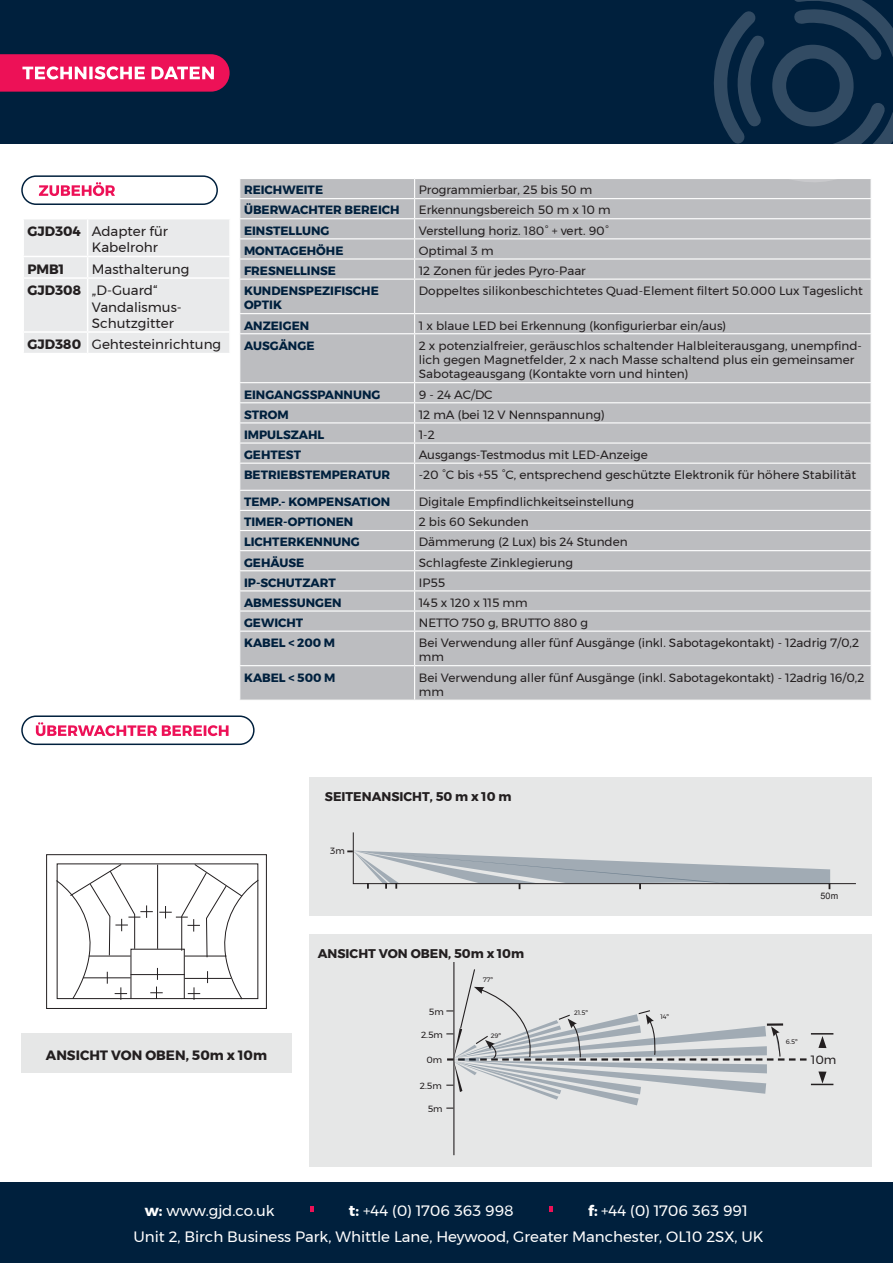
<style>
.page{position:relative;width:893px;height:1263px;background:#fff}
.page>*{position:absolute;margin:0;border:0;box-sizing:border-box;transform-origin:0 0}
.t1{font:15px "Montserrat";color:#fff}
.t2{font:13.5px/16.2px "Montserrat";color:#231f20}
.t3{font:700 13.5px "Montserrat";color:#231f20}
.t4{font:700 12.6px "Montserrat";color:#231f20}
.t5{font:12px/14.4px "Montserrat";color:#231f20}
.t6{font:700 12px/14.4px "Montserrat";color:#00203d}
.t7{font:9px "Montserrat";color:#231f20}
.t8{font:9px "Arial";color:#231f20}
.t9{font:6.45px "Montserrat";color:#231f20}
.s1{font-weight:700}
</style>
<div class="page">
<div style="left:310px;top:777px;width:562px;height:139px;background:#e6e7e7"></div>
<div style="left:240px;top:179px;width:631px;height:521px;background:#bcbdc0"></div>
<hr style="left:239px;top:198px;width:176px;height:1px;background:#fff">
<hr style="left:415px;top:198px;width:457px;height:1px;background:#fff">
<hr style="left:239px;top:218px;width:176px;height:1px;background:#fff">
<hr style="left:415px;top:218px;width:457px;height:1px;background:#fff">
<hr style="left:239px;top:238px;width:176px;height:1px;background:#fff">
<hr style="left:415px;top:238px;width:457px;height:1px;background:#fff">
<hr style="left:239px;top:258px;width:176px;height:2px;background:#fff">
<hr style="left:415px;top:258px;width:457px;height:2px;background:#fff">
<svg style="left:414px;top:179px;width:1px;height:100px"></svg>
<hr style="left:239px;top:279px;width:176px;height:1px;background:#fff">
<hr style="left:415px;top:279px;width:457px;height:1px;background:#fff">
<hr style="left:414px;top:280px;width:1px;height:33px;background:#fff">
<hr style="left:239px;top:313px;width:176px;height:1px;background:#fff">
<hr style="left:415px;top:313px;width:457px;height:1px;background:#fff">
<svg style="left:414px;top:314px;width:1px;height:19px"></svg>
<hr style="left:239px;top:333px;width:176px;height:1px;background:#fff">
<hr style="left:415px;top:333px;width:457px;height:1px;background:#fff">
<hr style="left:414px;top:334px;width:1px;height:48px;background:#fff">
<hr style="left:239px;top:382px;width:176px;height:1px;background:#fff">
<hr style="left:415px;top:382px;width:457px;height:1px;background:#fff">
<hr style="left:239px;top:402px;width:176px;height:1px;background:#fff">
<hr style="left:415px;top:402px;width:457px;height:1px;background:#fff">
<hr style="left:239px;top:422px;width:176px;height:1px;background:#fff">
<hr style="left:415px;top:422px;width:457px;height:1px;background:#fff">
<hr style="left:239px;top:442px;width:176px;height:2px;background:#fff">
<hr style="left:415px;top:442px;width:457px;height:2px;background:#fff">
<hr style="left:239px;top:463px;width:176px;height:1px;background:#fff">
<hr style="left:415px;top:463px;width:457px;height:1px;background:#fff">
<hr style="left:239px;top:490px;width:176px;height:1px;background:#fff">
<hr style="left:415px;top:490px;width:457px;height:1px;background:#fff">
<hr style="left:239px;top:510px;width:176px;height:1px;background:#fff">
<hr style="left:415px;top:510px;width:457px;height:1px;background:#fff">
<hr style="left:239px;top:530px;width:176px;height:1px;background:#fff">
<hr style="left:415px;top:530px;width:457px;height:1px;background:#fff">
<hr style="left:239px;top:550px;width:176px;height:1px;background:#fff">
<hr style="left:415px;top:550px;width:457px;height:1px;background:#fff">
<hr style="left:239px;top:570px;width:176px;height:1px;background:#fff">
<hr style="left:415px;top:570px;width:457px;height:1px;background:#fff">
<hr style="left:239px;top:590px;width:176px;height:1px;background:#fff">
<hr style="left:415px;top:590px;width:457px;height:1px;background:#fff">
<hr style="left:239px;top:610px;width:176px;height:2px;background:#fff">
<hr style="left:415px;top:610px;width:457px;height:2px;background:#fff">
<svg style="left:414px;top:383px;width:1px;height:248px"></svg>
<hr style="left:239px;top:631px;width:176px;height:1px;background:#fff">
<hr style="left:415px;top:631px;width:457px;height:1px;background:#fff">
<hr style="left:414px;top:632px;width:1px;height:33px;background:#fff">
<hr style="left:239px;top:665px;width:176px;height:1px;background:#fff">
<hr style="left:415px;top:665px;width:457px;height:1px;background:#fff">
<hr style="left:414px;top:666px;width:1px;height:34px;background:#fff">
<div style="left:310px;top:934px;width:562px;height:233px;background:#e6e7e7"></div>
<div style="left:46px;top:854px;width:221px;height:155px;border:1px solid #231f20"></div>
<svg style="left:56px;top:863px;width:203px;height:137px"></svg>
<div style="left:21px;top:1033px;width:271px;height:40px;background:#e6e7e7"></div>
<svg style="left:347px;top:832px;width:509px;height:57px"></svg>
<hr style="left:453px;top:962px;width:1px;height:193px;background:#231f20">
<svg style="left:446px;top:968px;width:387px;height:141px"></svg>
<div style="left:0;top:1182px;width:893px;height:81px;background:#00203d"></div>
<div style="left:0;top:0;width:893px;height:144px;background:#00203d"></div>
<svg style="left:714px;top:11px;width:51px;height:133px"></svg>
<svg style="left:772px;top:0;width:121px;height:279px"></svg>
<svg style="left:310px;top:1206px;width:4px;height:5px"></svg>
<svg style="left:549px;top:1206px;width:4px;height:5px"></svg>
<svg style="left:0;top:54px;width:230px;height:38px"></svg>
<div style="left:24px;top:219px;width:205px;height:134px;background:#e9eaeb"></div>
<div style="left:21px;top:175px;width:197px;height:30px;border:2px solid #00203d;border-radius:14px"></div>
<svg style="left:39px;top:182px;width:76px;height:14px"></svg>
<svg style="left:36px;top:722px;width:193px;height:14px"></svg>
<div style="left:21px;top:715px;width:234px;height:30px;border:2px solid #00203d;border-radius:14px"></div>
<p class="t3" style="left:27px;top:220px;width:55px">GJD304</p>
<p class="t2" style="left:92px;top:223px;width:78px">Adapter für<br>Kabelrohr</p>
<p class="t3" style="left:27px;top:258px;width:38px">PMB1</p>
<p class="t2" style="left:92px;top:261px;width:99px">Masthalterung</p>
<p class="t3" style="left:27px;top:280px;width:55px">GJD308</p>
<p class="t2" style="left:92px;top:282px;width:91px">„D-Guard“<br>Vandalismus-<br>Schutzgitter</p>
<p class="t3" style="left:27px;top:334px;width:55px">GJD380</p>
<p class="t2" style="left:92px;top:336px;width:131px">Gehtesteinrichtung</p>
<p class="t6" style="left:244px;top:183px;width:81px">REICHWEITE</p>
<p class="t5" style="left:419px;top:183px;width:175px">Programmierbar, 25 bis 50 m</p>
<p class="t6" style="left:244px;top:203px;width:157px">ÜBERWACHTER BEREICH</p>
<p class="t5" style="left:419px;top:203px;width:193px">Erkennungsbereich 50 m x 10 m</p>
<p class="t6" style="left:244px;top:223px;width:87px">EINSTELLUNG</p>
<p class="t5" style="left:419px;top:223px;width:191px">Verstellung horiz. 180° + vert. 90°</p>
<p class="t6" style="left:244px;top:243px;width:101px">MONTAGEHÖHE</p>
<p class="t5" style="left:419px;top:243px;width:76px">Optimal 3 m</p>
<p class="t6" style="left:244px;top:263px;width:93px">FRESNELLINSE</p>
<p class="t5" style="left:419px;top:263px;width:169px">12 Zonen für jedes Pyro-Paar</p>
<p class="t6" style="left:244px;top:284px;width:136px">KUNDENSPEZIFISCHE<br>OPTIK</p>
<p class="t5" style="left:419px;top:283px;width:446px">Doppeltes silikonbeschichtetes Quad-Element filtert 50.000 Lux Tageslicht</p>
<p class="t6" style="left:244px;top:318px;width:67px">ANZEIGEN</p>
<p class="t5" style="left:419px;top:318px;width:309px">1 x blaue LED bei Erkennung (konfigurierbar ein/aus)</p>
<p class="t6" style="left:244px;top:338px;width:72px">AUSGÄNGE</p>
<p class="t5" style="left:419px;top:338px;width:445px">2 x potenzialfreier, geräuschlos schaltender Halbleiterausgang, unempfind&shy;lich gegen Magnetfelder, 2 x nach Masse schaltend plus ein gemeinsamer<br>Sabotageausgang (Kontakte vorn und hinten)</p>
<p class="t6" style="left:244px;top:387px;width:138px">EINGANGSSPANNUNG</p>
<p class="t5" style="left:419px;top:387px;width:75px">9 - 24 AC/DC</p>
<p class="t6" style="left:244px;top:407px;width:46px">STROM</p>
<p class="t5" style="left:419px;top:407px;width:187px">12 mA (bei 12 V Nennspannung)</p>
<p class="t6" style="left:244px;top:427px;width:82px">IMPULSZAHL</p>
<p class="t5" style="left:419px;top:427px;width:17px">1-2</p>
<p class="t6" style="left:244px;top:447px;width:59px">GEHTEST</p>
<p class="t5" style="left:419px;top:447px;width:231px">Ausgangs-Testmodus mit LED-Anzeige</p>
<p class="t6" style="left:244px;top:468px;width:148px">BETRIEBSTEMPERATUR</p>
<p class="t5" style="left:419px;top:467px;width:439px">-20 °C bis +55 °C, entsprechend geschützte Elektronik für höhere Stabilität</p>
<p class="t6" style="left:244px;top:495px;width:148px">TEMP.- KOMPENSATION</p>
<p class="t5" style="left:419px;top:495px;width:217px">Digitale Empfindlichkeitseinstellung</p>
<p class="t6" style="left:244px;top:515px;width:111px">TIMER-OPTIONEN</p>
<p class="t5" style="left:419px;top:515px;width:111px">2 bis 60 Sekunden</p>
<p class="t6" style="left:244px;top:535px;width:117px">LICHTERKENNUNG</p>
<p class="t5" style="left:419px;top:535px;width:210px">Dämmerung (2 Lux) bis 24 Stunden</p>
<p class="t6" style="left:244px;top:555px;width:62px">GEHÄUSE</p>
<p class="t5" style="left:419px;top:555px;width:156px">Schlagfeste Zinklegierung</p>
<p class="t6" style="left:244px;top:575px;width:93px">IP-SCHUTZART</p>
<p class="t5" style="left:419px;top:575px;width:28px">IP55</p>
<p class="t6" style="left:244px;top:595px;width:99px">ABMESSUNGEN</p>
<p class="t5" style="left:419px;top:595px;width:110px">145 x 120 x 115 mm</p>
<p class="t6" style="left:244px;top:615px;width:61px">GEWICHT</p>
<p class="t5" style="left:419px;top:615px;width:171px">NETTO 750 g, BRUTTO 880 g</p>
<p class="t6" style="left:244px;top:636px;width:93px">KABEL &lt; 200 M</p>
<p class="t5" style="left:419px;top:635px;width:442px">Bei Verwendung aller fünf Ausgänge (inkl. Sabotagekontakt) - 12adrig 7/0,2 mm</p>
<p class="t6" style="left:244px;top:670px;width:93px">KABEL &lt; 500 M</p>
<p class="t5" style="left:419px;top:670px;width:447px">Bei Verwendung aller fünf Ausgänge (inkl. Sabotagekontakt) - 12adrig 16/0,2 mm</p>
<p class="t4" style="left:325px;top:786px;width:188px">SEITENANSICHT, 50 m x 10 m</p>
<p class="t7" style="left:330px;top:844px;width:16px">3m</p>
<p class="t4" style="left:318px;top:943px;width:208px">ANSICHT VON OBEN, 50m x 10m</p>
<p class="t7" style="left:429px;top:1004px;width:16px">5m</p>
<p class="t7" style="left:421px;top:1028px;width:23px">2.5m</p>
<p class="t9" style="left:483px;top:975px;width:11px">77º</p>
<p class="t9" style="left:491px;top:1030px;width:12px">29º</p>
<p class="t9" style="left:574px;top:1008px;width:15px">21.5º</p>
<p class="t9" style="left:660px;top:1012px;width:10px">14º</p>
<p class="t8" style="left:821px;top:890px;width:19px">50m</p>
<p class="t9" style="left:786px;top:1037px;width:13px">6.5º</p>
<p class="t3" style="left:46px;top:1044px;width:223px">ANSICHT VON OBEN, 50m x 10m</p>
<p class="t7" style="left:426px;top:1052px;width:17px">0m</p>
<p class="t7" style="left:420px;top:1079px;width:23px">2.5m</p>
<p class="t7" style="left:428px;top:1102px;width:16px">5m</p>
<p class="t1" style="left:145px;top:1199px;width:131px"><span class="s1">w:</span> www.gjd.co.uk</p>
<p class="t1" style="left:349px;top:1199px;width:166px"><span class="s1">t:</span> +44 (0) 1706 363 998</p>
<p class="t1" style="left:588px;top:1199px;width:161px"><span class="s1">f:</span> +44 (0) 1706 363 991</p>
<p class="t1" style="left:133px;top:1225px;width:632px">Unit 2, Birch Business Park, Whittle Lane, Heywood, Greater Manchester, OL10 2SX, UK</p>
<p class="t5" style="left:811px;top:1052px;width:27px">10m</p>
</div>
